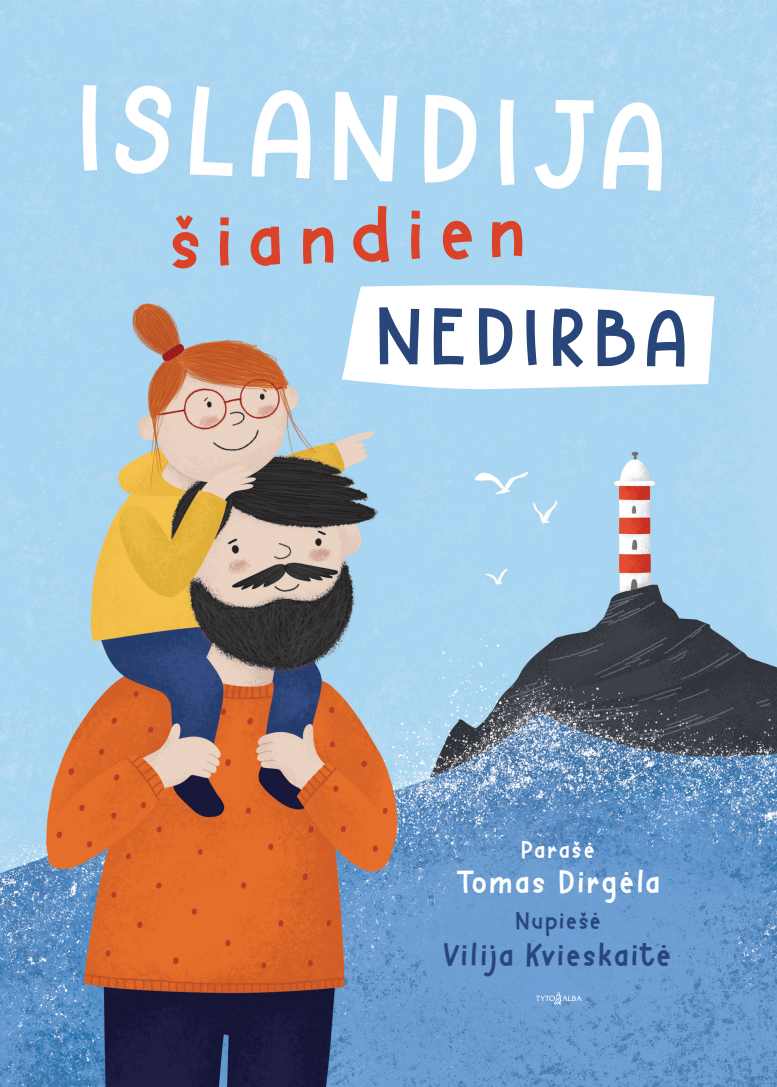
<style>
.page{position:relative;width:777px;height:1087px;background:#fff}
.page>*{position:absolute;margin:0;border:0;box-sizing:border-box;transform-origin:0 0}
.t1{font:88.5px "HELLOGIRAFFE";color:#fff}
.t2{font:57.12px "HELLOGIRAFFE";letter-spacing:.19em;color:#28467a}
.t3{font:56.5px "HELLOGIRAFFE";color:#da4327}
.t4{font:23.5px "HELLOGIRAFFE";letter-spacing:.13em;color:#28467a}
.t5{font:23.5px "HELLOGIRAFFE";letter-spacing:.15em;color:#fff}
.t6{font:17.5px/14px "HELLOGIRAFFE";letter-spacing:.15em;color:#28467a;text-align:right}
.t7{font:17.5px/13.5px "HELLOGIRAFFE";letter-spacing:.16em;color:#fff;text-align:right}
</style>
<div class="page">
<img style="left:0;top:0;width:776px;height:1087px">
<svg style="left:341px;top:284px;width:373px;height:107px"></svg>
<svg style="left:535px;top:992px;width:46px;height:13px"></svg>
<h1 class="t1" style="left:83px;top:79px;width:587px;rotate:2deg">ISLANDIJA</h1>
<h3 class="t3" style="left:170px;top:212px;width:355px;rotate:-2deg">šiandien</h3>
<h2 class="t2" style="left:379px;top:306px;width:310px">NEDIRBA</h2>
<p class="t7" style="left:522px;top:830px;width:74px">.<br>Paraše</p>
<p class="t5" style="left:457px;top:870px;width:204px">Tomas Dirgela</p>
<p class="t5" style="left:624px;top:851px;width:6px">.</p>
<p class="t6" style="left:516px;top:901px;width:86px">.<br>Nupieše</p>
<p class="t4" style="left:444px;top:942px;width:228px">Vilija Kvieskaite</p>
<p class="t4" style="left:661px;top:924px;width:6px">.</p>
</div>
